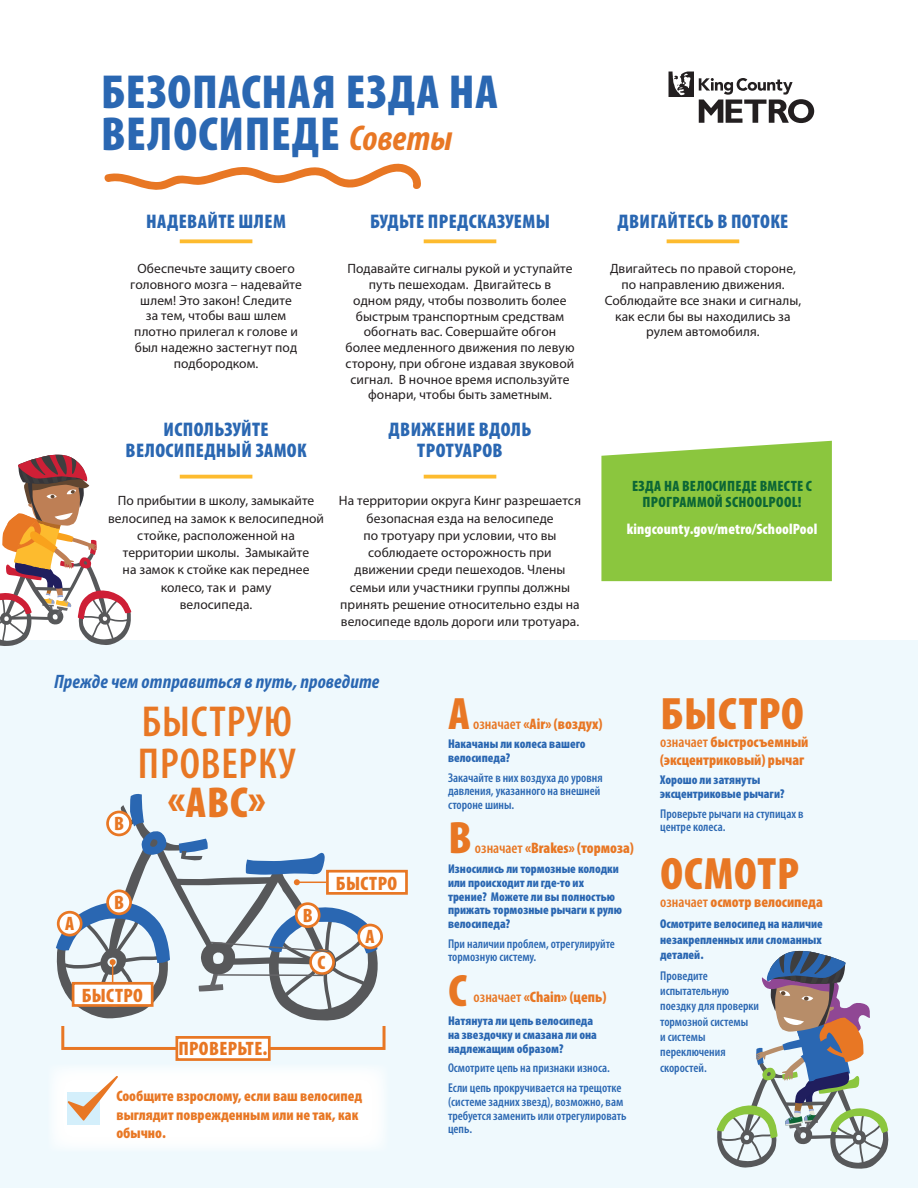
<style>
.page{position:relative;width:918px;height:1188px;background:#fff}
.page>*{position:absolute;margin:0;border:0;box-sizing:border-box;transform-origin:0 0}
.t1{font:900 condensed 48px/42px "Myriad Pro";letter-spacing:.02em;color:#2a67b2}
.t2{font:900 condensed 45.6px "Myriad Pro";letter-spacing:.02em;color:#e87724}
.t3{font:600 condensed 43.5px/42px "Myriad Pro";letter-spacing:.02em;color:#e87724}
.t4{font:900 condensed 43.5px "Myriad Pro";color:#e87724}
.t5{font:900 condensed 19.8px/21.1px "Myriad Pro";letter-spacing:.02em;color:#2a67b2;text-align:center}
.t6{font:italic 700 condensed 19.5px "Myriad Pro";letter-spacing:.005em;color:#2a67b2}
.t7{font:900 condensed 19.5px "Myriad Pro";letter-spacing:.02em;color:#e87724}
.t8{font:900 condensed 15.15px/18.3px "Myriad Pro";color:#e87724}
.t9{font:900 condensed 15px/16.5px "Myriad Pro";letter-spacing:.02em;color:#0c6635;text-align:center}
.t10{font:900 condensed 15px "Myriad Pro";letter-spacing:.01em;color:#fff}
.t11{font:13.5px/15.8px "Myriad Pro";letter-spacing:.005em;color:#231f20;text-align:center}
.t12{font:600 condensed 12.75px/13.8px "Myriad Pro";color:#2a67b2}
.t13{font:900 condensed 12.75px/13.8px "Myriad Pro";color:#2a67b2}
.s1{font-weight:700;font-style:italic;font-size:36px;color:#e87724}
.s2{font-weight:600}
</style>
<div class="page">
<div style="left:0;top:640px;width:918px;height:548px;background:#eff9fd"></div>
<div style="left:48px;top:1064px;width:341px;height:88px;background:#fff"></div>
<svg style="left:424px;top:475px;width:72px;height:4px"></svg>
<svg style="left:667px;top:239px;width:72px;height:4px"></svg>
<svg style="left:180px;top:475px;width:72px;height:4px"></svg>
<svg style="left:180px;top:239px;width:72px;height:4px"></svg>
<svg style="left:424px;top:239px;width:72px;height:4px"></svg>
<div style="left:357px;top:924px;width:26px;height:25px;border:3px solid #e87724;border-radius:50%"></div>
<div style="left:326px;top:870px;width:82px;height:25px;background:#fff;border:3px solid #e87724"></div>
<div style="left:61px;top:1024px;width:325px;height:26px;border:3px solid #e87724"></div>
<div style="left:176px;top:1036px;width:95px;height:25px;background:#fff;border:3px solid #e87724"></div>
<div style="left:67px;top:1093px;width:32px;height:32px;background:#d4effb"></div>
<svg style="left:68px;top:1076px;width:50px;height:45px"></svg>
<svg style="left:0;top:454px;width:131px;height:192px"></svg>
<svg style="left:717px;top:950px;width:172px;height:219px"></svg>
<svg style="left:56px;top:794px;width:324px;height:227px"></svg>
<svg style="left:104px;top:163px;width:317px;height:27px"></svg>
<div style="left:601px;top:441px;width:231px;height:140px;background:#8bc63e"></div>
<svg style="left:669px;top:72px;width:145px;height:51px"></svg>
<h1 class="t1" style="left:101px;top:71px;width:398px">БЕЗОПАСНАЯ ЕЗДА НА<br>ВЕЛОСИПЕДЕ <span class="s1">Советы</span></h1>
<h3 class="t5" style="left:618px;top:211px;width:172px">ДВИГАЙТЕСЬ В ПОТОКЕ</h3>
<h3 class="t5" style="left:146px;top:211px;width:141px">НАДЕВАЙТЕ ШЛЕМ</h3>
<h3 class="t5" style="left:370px;top:211px;width:182px">БУДЬТЕ ПРЕДСКАЗУЕМЫ</h3>
<p class="t11" style="left:130px;top:261px;width:173px">Обеспечьте защиту своего головного мозга – надевайте шлем! Это закон! Следите<br>за тем, чтобы ваш шлем плотно прилегал к голове и был надежно застегнут под подбородком.</p>
<p class="t11" style="left:605px;top:261px;width:198px">Двигайтесь по правой стороне, по направлению движения.<br>Соблюдайте все знаки и сигналы, как если бы вы находились за рулем автомобиля.</p>
<p class="t11" style="left:345px;top:261px;width:231px">Подавайте сигналы рукой и уступайте путь пешеходам. Двигайтесь в<br>одном ряду, чтобы позволить более быстрым транспортным средствам обогнать вас. Совершайте обгон более медленного движения по левую сторону, при обгоне издавая звуковой сигнал. В ночное время используйте фонари, чтобы быть заметным.</p>
<h3 class="t5" style="left:126px;top:419px;width:183px">ИСПОЛЬЗУЙТЕ<br>ВЕЛОСИПЕДНЫЙ ЗАМОК</h3>
<p class="t11" style="left:108px;top:492px;width:218px;line-height:17.2px">По прибытии в школу, замыкайте велосипед на замок к велосипедной стойке, расположенной на территории школы. Замыкайте<br>на замок к стойке как переднее колесо, так и раму<br>велосипеда.</p>
<h3 class="t5" style="left:389px;top:419px;width:144px">ДВИЖЕНИЕ ВДОЛЬ<br>ТРОТУАРОВ</h3>
<p class="t11" style="left:339px;top:492px;width:244px;line-height:17.2px">На территории округа Кинг разрешается безопасная езда на велосипеде<br>по тротуару при условии, что вы соблюдаете осторожность при движении среди пешеходов. Члены семьи или участники группы должны принять решение относительно езды на велосипеде вдоль дороги или тротуара.</p>
<h3 class="t6" style="left:54px;top:670px;width:327px">Прежде чем отправиться в путь, проведите</h3>
<p class="t9" style="left:632px;top:478px;width:181px">ЕЗДА НА ВЕЛОСИПЕДЕ ВМЕСТЕ С<br>ПРОГРАММОЙ SCHOOLPOOL!</p>
<p class="t10" style="left:627px;top:520px;width:192px">kingcounty.gov/metro/SchoolPool</p>
<h3 class="t7" style="left:114px;top:813px;width:11px">B</h3>
<h3 class="t3" style="left:138px;top:700px;width:159px">БЫСТРУЮ<br>ПРОВЕРКУ</h3>
<h3 class="t4" style="left:168px;top:778px;width:100px">«ABC»</h3>
<h3 class="t7" style="left:65px;top:913px;width:11px">A</h3>
<h3 class="t7" style="left:114px;top:892px;width:11px">B</h3>
<h3 class="t7" style="left:82px;top:984px;width:63px">БЫСТРО</h3>
<h3 class="t7" style="left:303px;top:905px;width:11px">B</h3>
<h3 class="t7" style="left:318px;top:952px;width:9px">C</h3>
<h3 class="t7" style="left:336px;top:872px;width:63px">БЫСТРО</h3>
<h3 class="t7" style="left:366px;top:925px;width:11px">A</h3>
<h3 class="t7" style="left:178px;top:1038px;width:90px">ПРОВЕРЬТЕ.</h3>
<p class="t8" style="left:116px;top:1087px;width:247px">Сообщите взрослому, если ваш велосипед выглядит поврежденным или не так, как обычно.</p>
<h2 class="t2" style="left:448px;top:688px;width:23px">A</h2>
<p class="t8" style="left:473px;top:715px;width:131px"><span class="s2">означает</span> «Air» (воздух)</p>
<p class="t13" style="left:448px;top:737px;width:139px">Накачаны ли колеса вашего велосипеда?</p>
<p class="t12" style="left:448px;top:770px;width:156px">Закачайте в них воздуха до уровня давления, указанного на внешней стороне шины.</p>
<h2 class="t2" style="left:448px;top:813px;width:25px">B</h2>
<p class="t8" style="left:475px;top:839px;width:161px"><span class="s2">означает</span> «Brakes» (тормоза)</p>
<p class="t13" style="left:448px;top:862px;width:176px">Износились ли тормозные колодки или происходит ли где-то их трение? Можете ли вы полностью прижать тормозные рычаги к рулю велосипеда?</p>
<p class="t12" style="left:448px;top:936px;width:168px">При наличии проблем, отрегулируйте тормозную систему.</p>
<h2 class="t2" style="left:448px;top:965px;width:20px">C</h2>
<p class="t13" style="left:448px;top:1014px;width:150px">Натянута ли цепь велосипеда на звездочку и смазана ли она надлежащим образом?</p>
<p class="t12" style="left:448px;top:1058px;width:175px;line-height:19.5px">Осмотрите цепь на признаки износа.<br>Если цепь прокручивается на трещотке</p>
<p class="t12" style="left:448px;top:1094px;width:180px">(системе задних звезд), возможно, вам требуется заменить или отрегулировать цепь.</p>
<p class="t8" style="left:474px;top:988px;width:134px"><span class="s2">означает</span> «Chain» (цепь)</p>
<h2 class="t2" style="left:661px;top:688px;width:145px">БЫСТРО</h2>
<p class="t8" style="left:660px;top:733px;width:150px"><span class="s2">означает</span> быстросъемный (эксцентриковый) рычаг</p>
<p class="t13" style="left:660px;top:773px;width:126px">Хорошо ли затянуты эксцентриковые рычаги?</p>
<p class="t12" style="left:660px;top:806px;width:145px">Проверьте рычаги на ступицах в центре колеса.</p>
<h2 class="t2" style="left:661px;top:849px;width:140px">ОСМОТР</h2>
<p class="t8" style="left:660px;top:893px;width:164px"><span class="s2">означает</span> осмотр велосипеда</p>
<p class="t13" style="left:660px;top:916px;width:164px;line-height:15.3px;text-align:justify">Осмотрите велосипед на наличие незакрепленных или сломанных деталей.</p>
<p class="t12" style="left:660px;top:968px;width:100px;line-height:15.3px">Проведите испытательную поездку для проверки тормозной системы<br>и системы переключения скоростей.</p>
</div>
